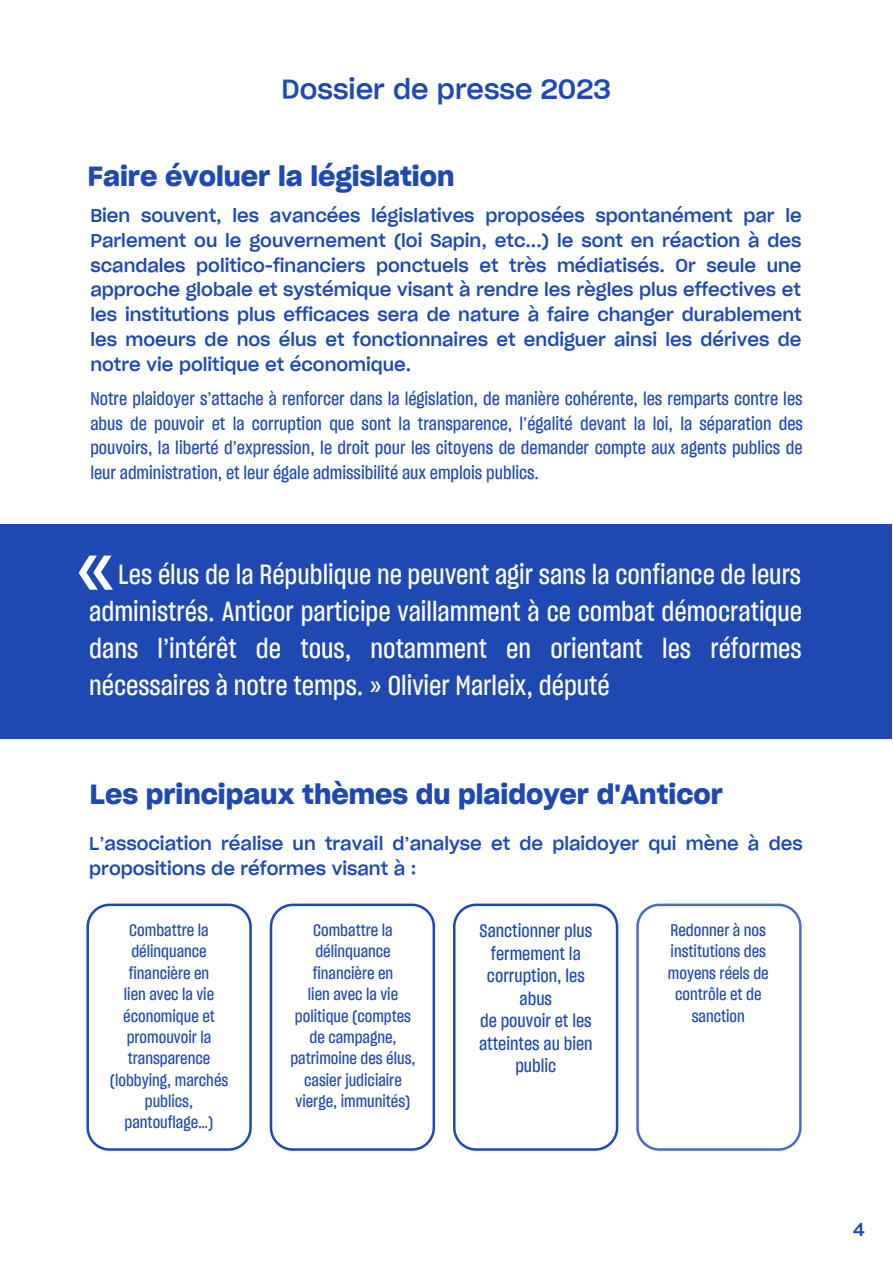
<style>
.page{position:relative;width:893px;height:1264px;background:#fff}
.page>*{position:absolute;margin:0;border:0;box-sizing:border-box;transform-origin:0 0}
.t1{font:89.85px "Sharp Grotesk Medium 15";color:#fff}
.t2{font:27px/37px "Sharp Grotesk Medium 15";color:#fff;text-align:justify}
.t3{font:27px "Sharp Grotesk Sm Bold 20";color:#1f49b2}
.t4{font:27px "Sharp Grotesk Medium 20";color:#1f49b2}
.t5{font:18px/24.8px "Sharp Grotesk Medium 20";color:#1f49b2;text-align:justify}
.t6{font:18px/24.8px "Sharp Grotesk Medium 15";color:#1f49b2;text-align:justify}
.t7{font:16.5px/21.3px "Sharp Grotesk Medium 15";color:#1f49b2;text-align:center}
</style>
<div class="page">
<div style="left:0;top:524px;width:891px;height:215px;background:#1f49b2"></div>
<svg style="left:86px;top:903px;width:166px;height:247px"></svg>
<svg style="left:270px;top:903px;width:165px;height:247px"></svg>
<svg style="left:453px;top:903px;width:165px;height:247px"></svg>
<svg style="left:636px;top:903px;width:165px;height:247px"></svg>
<p class="t4" style="left:281px;top:72px;width:331px">Dossier de presse 2023</p>
<p class="t3" style="left:88px;top:159px;width:368px">Faire évoluer la législation</p>
<p class="t5" style="left:90px;top:203px;width:712px">Bien souvent, les avancées législatives proposées spontanément par le Parlement ou le gouvernement (loi Sapin, etc...) le sont en réaction à des scandales politico-financiers ponctuels et très médiatisés. Or seule une approche globale et systémique visant à rendre les règles plus effectives et les institutions plus efficaces sera de nature à faire changer durablement les moeurs de nos élus et fonctionnaires et endiguer ainsi les dérives de notre vie politique et économique.</p>
<p class="t6" style="left:90px;top:386px;width:714px">Notre plaidoyer s’attache à renforcer dans la législation, de manière cohérente, les remparts contre les abus de pouvoir et la corruption que sont la transparence, l’égalité devant la loi, la séparation des pouvoirs, la liberté d’expression, le droit pour les citoyens de demander compte aux agents publics de leur administration, et leur égale admissibilité aux emplois publics.</p>
<p class="t1" style="left:73px;top:510px;width:44px">«</p>
<p class="t2" style="left:89px;top:555px;width:714px;text-indent:29px">Les élus de la République ne peuvent agir sans la confiance de leurs administrés. Anticor participe vaillamment à ce combat démocratique dans l’intérêt de tous, notamment en orientant les réformes nécessaires à notre temps. » Olivier Marleix, député</p>
<p class="t3" style="left:90px;top:776px;width:634px">Les principaux thèmes du plaidoyer d'Anticor</p>
<p class="t5" style="left:89px;top:831px;width:714px">L’association réalise un travail d’analyse et de plaidoyer qui mène à des propositions de réformes visant à :</p>
<p class="t7" style="left:129px;top:919px;width:81px">Combattre la</p>
<p class="t7" style="left:131px;top:940px;width:77px">délinquance</p>
<p class="t7" style="left:129px;top:962px;width:82px">financière en</p>
<p class="t7" style="left:124px;top:983px;width:92px">lien avec la vie</p>
<p class="t7" style="left:123px;top:1004px;width:93px">économique et</p>
<p class="t7" style="left:127px;top:1026px;width:86px">promouvoir la</p>
<p class="t7" style="left:128px;top:1047px;width:84px">transparence</p>
<p class="t7" style="left:110px;top:1069px;width:120px">(lobbying, marchés publics,</p>
<p class="t7" style="left:125px;top:1111px;width:90px">pantouflage…)</p>
<p class="t7" style="left:313px;top:919px;width:81px">Combattre la</p>
<p class="t7" style="left:315px;top:940px;width:77px">délinquance</p>
<p class="t7" style="left:313px;top:962px;width:82px">financière en</p>
<p class="t7" style="left:308px;top:983px;width:92px">lien avec la vie</p>
<p class="t7" style="left:295px;top:1004px;width:118px">politique (comptes</p>
<p class="t7" style="left:309px;top:1026px;width:89px">de campagne,</p>
<p class="t7" style="left:290px;top:1047px;width:127px">patrimoine des élus, casier judiciaire vierge, immunités)</p>
<p class="t6" style="left:479px;top:918px;width:114px">Sanctionner plus</p>
<p class="t6" style="left:491px;top:940px;width:91px">fermement la</p>
<p class="t6" style="left:487px;top:964px;width:99px;line-height:22.5px;text-align:center">corruption, les abus</p>
<p class="t6" style="left:480px;top:1008px;width:113px">de pouvoir et les</p>
<p class="t6" style="left:479px;top:1030px;width:115px">atteintes au bien</p>
<p class="t6" style="left:515px;top:1053px;width:42px">public</p>
<p class="t7" style="left:670px;top:919px;width:97px">Redonner à nos</p>
<p class="t7" style="left:670px;top:940px;width:97px">institutions des</p>
<p class="t7" style="left:668px;top:962px;width:102px">moyens réels de</p>
<p class="t7" style="left:675px;top:983px;width:88px">contrôle et de</p>
<p class="t7" style="left:691px;top:1004px;width:55px">sanction</p>
<p class="t5" style="left:853px;top:1217px;width:13px">4</p>
</div>
